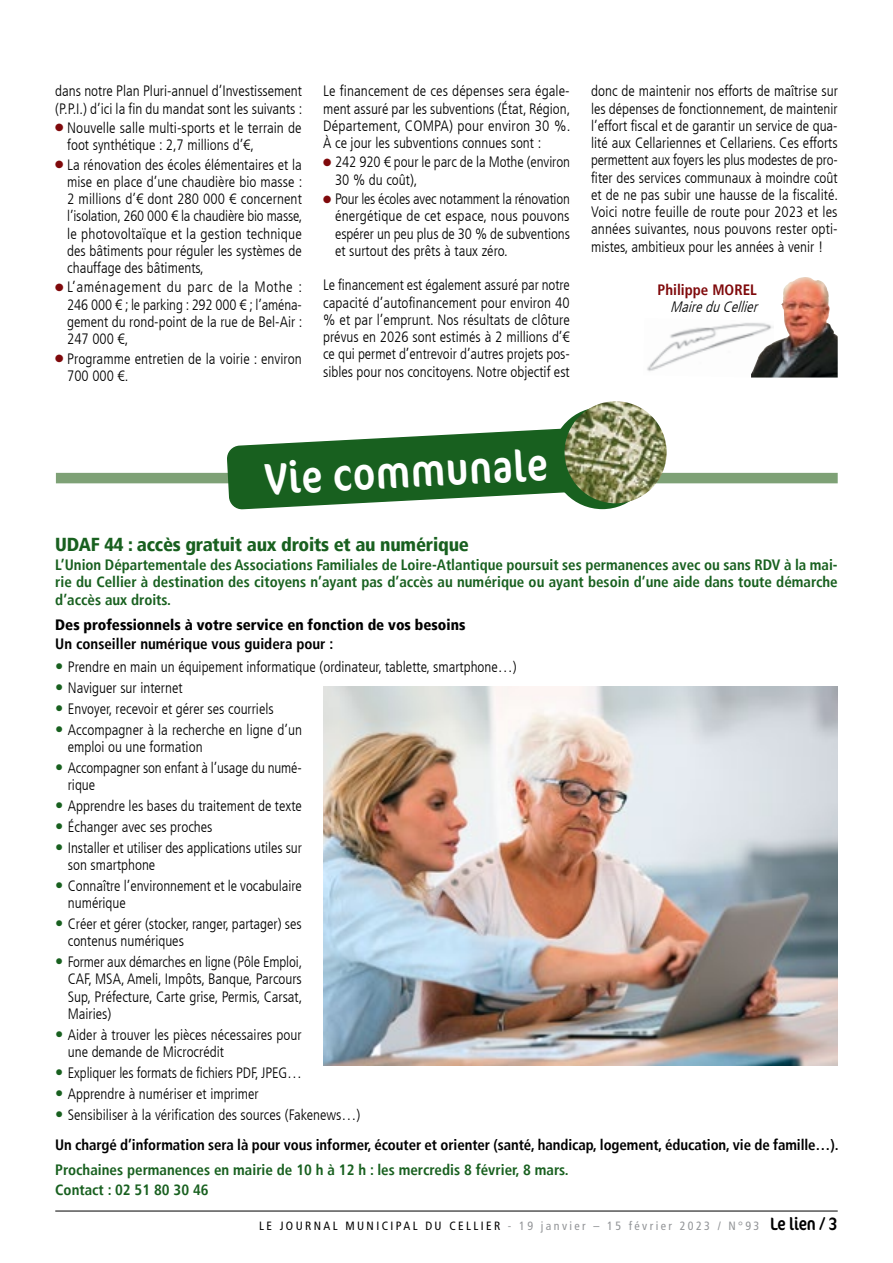
<style>
.page{position:relative;width:893px;height:1263px;background:#fff}
.page>*{position:absolute;margin:0;border:0;box-sizing:border-box;transform-origin:0 0}
.t1{font:condensed 45px "Cocon Pro";color:#fff}
.t2{font:900 condensed 18.75px "Frutiger LT";letter-spacing:-.01em;color:#18601f}
.t3{font:300 condensed 15px/17.2px "Frutiger LT";color:#000}
.t4{font:700 condensed 15px/17.2px "Frutiger LT";color:#18601f;text-align:justify}
.t5{font:700 condensed 15px/30px "Frutiger LT";letter-spacing:-.005em;color:#000}
.t6{font:900 condensed 15px "Frutiger LT";color:#000}
.t7{font:italic 300 condensed 15px "Frutiger LT";color:#000}
.t8{font:700 condensed 15px "Frutiger LT";color:#7f090b}
.t9{font:condensed 12px "Frutiger LT";letter-spacing:.2em;color:#939598}
.s1{color:#7f090b}
.s2{font-weight:700;font-size:16.5px;color:#18601f}
.s3{font-size:16.5px;color:#18601f}
.s4{font-weight:300}
.s5{color:#000}
.s6{font-family:"Cocon Pro";font-size:18px;color:#000}
</style>
<div class="page">
<hr style="left:55px;top:1211px;width:783px;height:1px;background:#000">
<div style="left:56px;top:473px;width:782px;height:10px;background:#7ea176"></div>
<svg style="left:227px;top:429px;width:356px;height:80px"></svg>
<div style="left:551px;top:407px;width:102px;height:102px;background:#18601f;border-radius:50%"></div>
<img style="left:565px;top:401px;width:102px;height:102px;border-radius:51px">
<img style="left:323px;top:686px;width:515px;height:380px">
<img style="left:774px;top:277px;width:64px;height:101px">
<img style="left:647px;top:323px;width:127px;height:55px">
<p class="t3" style="left:55px;top:83px;width:249px">dans notre Plan Pluri-annuel d’Investissement (P.P.I.) d’ici la fin du mandat sont les suivants :</p>
<p class="t3" style="left:67px;top:119px;width:236px;text-indent:-12px"><span class="s1">●</span> Nouvelle salle multi-sports et le terrain de foot synthétique : 2,7 millions d’€,</p>
<p class="t3" style="left:67px;top:156px;width:237px;text-align:justify;text-indent:-12px"><span class="s1">●</span> La rénovation des écoles élémentaires et la mise en place d’une chaudière bio masse :<br>2 millions d’€ dont 280 000 € concernent l’isolation, 260 000 € la chaudière bio masse, le photovoltaïque et la gestion technique des bâtiments pour réguler les systèmes de chauffage des bâtiments,</p>
<p class="t3" style="left:67px;top:279px;width:237px;text-align:justify;text-indent:-12px"><span class="s1">●</span> L’aménagement du parc de la Mothe :<br>246 000 € ; le parking : 292 000 € ; l’aména&shy;gement du rond-point de la rue de Bel-Air :<br>247 000 €,</p>
<p class="t3" style="left:67px;top:350px;width:236px;text-indent:-12px"><span class="s1">●</span> Programme entretien de la voirie : environ<br>700 000 €.</p>
<p class="t3" style="left:323px;top:83px;width:249px;text-align:justify">Le financement de ces dépenses sera égale&shy;ment assuré par les subventions (État, Région, Département, COMPA) pour environ 30 %.<br>À ce jour les subventions connues sont :</p>
<p class="t3" style="left:335px;top:154px;width:236px;text-indent:-12px"><span class="s1">●</span> 242 920 € pour le parc de la Mothe (environ<br>30 % du coût),</p>
<p class="t3" style="left:335px;top:190px;width:236px;text-align:justify;text-indent:-12px"><span class="s1">●</span> Pour les écoles avec notamment la rénovation énergétique de cet espace, nous pouvons espérer un peu plus de 30 % de subventions et surtout des prêts à taux zéro.</p>
<p class="t3" style="left:323px;top:277px;width:248px;text-align:justify">Le financement est également assuré par notre capacité d’autofinancement pour environ 40 % et par l’emprunt. Nos résultats de clôture prévus en 2026 sont estimés à 2 millions d’€ ce qui permet d’entrevoir d’autres projets pos&shy;sibles pour nos concitoyens. Notre objectif est</p>
<p class="t3" style="left:591px;top:83px;width:249px;text-align:justify">donc de maintenir nos efforts de maîtrise sur les dépenses de fonctionnement, de maintenir l’effort fiscal et de garantir un service de qua&shy;lité aux Cellariennes et Cellariens. Ces efforts permettent aux foyers les plus modestes de pro&shy;fiter des services communaux à moindre coût et de ne pas subir une hausse de la fiscalité.<br>Voici notre feuille de route pour 2023 et les années suivantes, nous pouvons rester opti&shy;mistes, ambitieux pour les années à venir !</p>
<p class="t8" style="left:658px;top:281px;width:101px">Philippe MOREL</p>
<p class="t7" style="left:670px;top:298px;width:93px">MaireduCellier</p>
<h1 class="t1" style="left:264px;top:448px;width:284px;rotate:-3deg">Vie communale</h1>
<p class="t2" style="left:55px;top:533px;width:415px">UDAF 44 : accès gratuit aux droits et au numérique</p>
<p class="t4" style="left:55px;top:556px;width:784px">L’Union Départementale des Associations Familiales de Loire-Atlantique poursuit ses permanences avec ou sans RDV à la mai&shy;rie du Cellier à destination des citoyens n’ayant pas d’accès au numérique ou ayant besoin d’une aide dans toute démarche d’accès aux droits.</p>
<p class="t6" style="left:55px;top:615px;width:412px">Des professionnels à votre service en fonction de vos besoins</p>
<p class="t5" style="left:55px;top:629px;width:280px">Un conseiller numérique vous guidera pour :</p>
<p class="t3" style="left:55px;top:658px;width:463px"><span class="s2">•</span> Prendre en main un équipement informatique (ordinateur, tablette, smartphone…)</p>
<p class="t3" style="left:55px;top:679px;width:129px"><span class="s2">•</span> Naviguer sur internet</p>
<p class="t3" style="left:55px;top:700px;width:220px"><span class="s2">•</span> Envoyer, recevoir et gérer ses courriels</p>
<p class="t3" style="left:68px;top:721px;width:236px;text-indent:-13px"><span class="s2">•</span> Accompagner à la recherche en ligne d’un emploi ou une formation</p>
<p class="t3" style="left:68px;top:759px;width:236px;text-indent:-13px"><span class="s2">•</span> Accompagner son enfant à l’usage du numé&shy;rique</p>
<p class="t3" style="left:55px;top:797px;width:248px"><span class="s2">•</span> Apprendre les bases du traitement de texte</p>
<p class="t3" style="left:55px;top:818px;width:159px"><span class="s2">•</span> Échanger avec ses proches</p>
<p class="t3" style="left:68px;top:839px;width:236px;text-indent:-13px"><span class="s2">•</span> Installer et utiliser des applications utiles sur son smartphone</p>
<p class="t3" style="left:68px;top:877px;width:236px;text-indent:-13px"><span class="s2">•</span> Connaître l’environnement et le vocabulaire numérique</p>
<p class="t3" style="left:68px;top:915px;width:235px;text-indent:-13px"><span class="s2">•</span> Créer et gérer (stocker, ranger, partager) ses contenus numériques</p>
<p class="t3" style="left:68px;top:953px;width:236px;text-align:justify;text-indent:-13px"><span class="s2">•</span> Former aux démarches en ligne (Pôle Emploi, CAF, MSA, Ameli, Impôts, Banque, Parcours Sup, Préfecture, Carte grise, Permis, Carsat, Mairies)</p>
<p class="t3" style="left:68px;top:1026px;width:235px;text-indent:-13px"><span class="s2">•</span> Aider à trouver les pièces nécessaires pour une demande de Microcrédit</p>
<p class="t3" style="left:55px;top:1064px;width:248px"><span class="s2">•</span> Expliquer les formats de fichiers PDF, JPEG…</p>
<p class="t3" style="left:55px;top:1085px;width:205px"><span class="s2">•</span> Apprendre à numériser et imprimer</p>
<p class="t5" style="left:55px;top:1099px;width:785px"><span class="s3">•</span> <span class="s4">Sensibiliser à la vérification des sources (Fakenews…)<br></span>Un chargé d’information sera là pour vous informer, écouter et orienter (santé, handicap, logement, éducation, vie de famille…).</p>
<p class="t4" style="left:55px;top:1160px;width:515px;line-height:19.4px">Prochaines permanences en mairie de 10 h à 12 h : les mercredis 8 février, 8 mars.<br>Contact : 02 51 80 30 46</p>
<p class="t9" style="left:259px;top:1219px;width:580px"><span class="s5">LE JOURNAL MUNICIPAL DU CELLIER</span> - 19 janvier – 15 février 2023 / N°93 <span class="s6">Le lien / 3</span></p>
</div>
